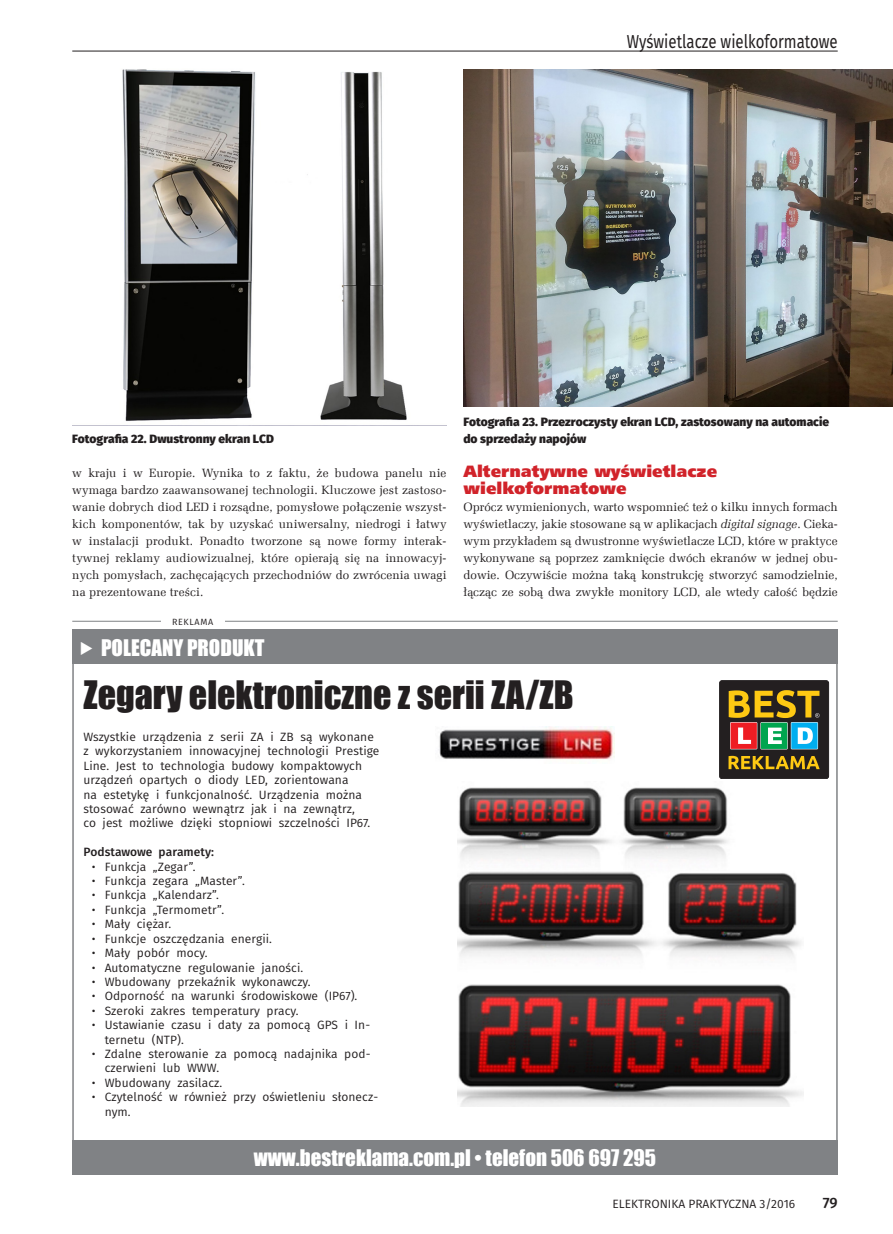
<style>
.page{position:relative;width:893px;height:1234px;background:#fff}
.page>*{position:absolute;margin:0;border:0;box-sizing:border-box;transform-origin:0 0}
._1_Body{font:36px "Impact";color:#231f20}
._1_Body-2{font:21px "Impact";color:#fff}
.t1{font:18.75px "Fira Sans";color:#231f20;scale:.8 1}
._3_Srodtytul_kurs{font:16.5px/17px "Humnst 777 X Blk EU";color:#d1232a}
.t2{font:500 15px "Fira Sans";color:#231f20}
._7_Tabela{font:12px/14.4px "Fira Sans";letter-spacing:.005em;color:#231f20}
._1_Body-3{font:12px/17px "Zapf Ellipt EU";letter-spacing:.005em;color:#231f20;text-align:justify}
._4_Podpis{font:800 12px/17px "Fira Sans";color:#231f20}
._7_Tabela-2{font:500 12px "Fira Sans";letter-spacing:.005em;color:#231f20}
._1_Body-4{font:9px "Fira Sans";letter-spacing:.075em;color:#231f20}
.s1{font-style:italic}
</style>
<div class="page">
<img style="left:122px;top:69px;width:285px;height:352px">
<img style="left:463px;top:70px;width:430px;height:337px">
<hr style="left:72px;top:51px;width:766px;height:1px;background:#231f20">
<hr style="left:72px;top:621px;width:766px;height:1px;background:#808285">
<div style="left:161px;top:612px;width:64px;height:17px;background:#fff"></div>
<div style="left:72px;top:629px;width:766px;height:545px;background:#fff;border:2px solid #808285"></div>
<div style="left:72px;top:629px;width:766px;height:34px;background:#808285"></div>
<div style="left:72px;top:1140px;width:766px;height:34px;background:#808285"></div>
<img style="left:439px;top:726px;width:175px;height:34px">
<img style="left:457px;top:787px;width:346px;height:319px">
<div style="left:720px;top:680px;width:109px;height:98px;background:#231f20;border-radius:2px"></div>
<div style="left:719px;top:680px;width:110px;height:98px;border:1px solid #231f20;border-radius:2px"></div>
<svg style="left:728px;top:755px;width:92px;height:14px"></svg>
<svg style="left:730px;top:722px;width:27px;height:27px"></svg>
<div style="left:731px;top:722px;width:26px;height:26px;background:#ee1d23"></div>
<svg style="left:760px;top:722px;width:28px;height:27px"></svg>
<div style="left:761px;top:722px;width:26px;height:26px;background:#00a54f"></div>
<svg style="left:791px;top:722px;width:27px;height:27px"></svg>
<div style="left:791px;top:722px;width:26px;height:26px;background:#00aeef"></div>
<svg style="left:738px;top:727px;width:13px;height:16px"></svg>
<svg style="left:768px;top:727px;width:14px;height:16px"></svg>
<svg style="left:798px;top:727px;width:15px;height:16px"></svg>
<svg style="left:729px;top:690px;width:90px;height:27px"></svg>
<p class="_4_Podpis" style="left:72px;top:430px;width:203px">Fotografia 22. Dwustronny ekran LCD</p>
<p class="t1" style="left:627px;top:28px;width:265px">Wyświetlacze wielkoformatowe</p>
<p class="_4_Podpis" style="left:463px;top:413px;width:367px">Fotografia 23. Przezroczysty ekran LCD, zastosowany na automacie do sprzedaży napojów</p>
<p class="_1_Body-3" style="left:72px;top:464px;width:376px">w kraju i w Europie. Wynika to z faktu, że budowa panelu nie wymaga bardzo zaawansowanej technologii. Kluczowe jest zastoso&shy;wanie dobrych diod LED i rozsądne, pomysłowe połączenie wszyst&shy;kich komponentów, tak by uzyskać uniwersalny, niedrogi i łatwy w instalacji produkt. Ponadto tworzone są nowe formy interak&shy;tywnej reklamy audiowizualnej, które opierają się na innowacyj&shy;nych pomysłach, zachęcających przechodniów do zwrócenia uwagi na prezentowane treści.</p>
<p class="_3_Srodtytul_kurs" style="left:463px;top:462px;width:255px">Alternatywne wyświetlacze wielkoformatowe</p>
<p class="_1_Body-3" style="left:463px;top:498px;width:376px">Oprócz wymienionych, warto wspomnieć też o kilku innych formach wyświetlaczy, jakie stosowane są w aplikacjach <span class="s1">digital signage</span>. Cieka&shy;wym przykładem są dwustronne wyświetlacze LCD, które w praktyce wykonywane są poprzez zamknięcie dwóch ekranów w jednej obu&shy;dowie. Oczywiście można taką konstrukcję stworzyć samodzielnie, łącząc ze sobą dwa zwykłe monitory LCD, ale wtedy całość będzie</p>
<p class="_1_Body-4" style="left:172px;top:615px;width:43px">REKLAMA</p>
<p class="_1_Body-2" style="left:101px;top:631px;width:165px">POLECANY PRODUKT</p>
<p class="_1_Body" style="left:83px;top:667px;width:492px">Zegary elektroniczne z serii ZA/ZB</p>
<p class="_7_Tabela" style="left:83px;top:729px;width:297px">Wszystkie urządzenia z serii ZA i ZB są wykonane z wykorzystaniem innowacyjnej technologii Prestige Line. Jest to technologia budowy kompaktowych urządzeń opartych o diody LED, zorientowana<br>na estetykę i funkcjonalność. Urządzenia można stosować zarówno wewnątrz jak i na zewnątrz,<br>co jest możliwe dzięki stopniowi szczelności IP67.</p>
<p class="_7_Tabela-2" style="left:83px;top:843px;width:132px">Podstawowe paramety:</p>
<p class="_7_Tabela" style="left:92px;top:859px;width:105px">• Funkcja „Zegar”.</p>
<p class="_7_Tabela" style="left:92px;top:873px;width:154px">• Funkcja zegara „Master”.</p>
<p class="_7_Tabela" style="left:92px;top:887px;width:129px">• Funkcja „Kalendarz”.</p>
<p class="_7_Tabela" style="left:92px;top:902px;width:134px">• Funkcja „Termometr”.</p>
<p class="_7_Tabela" style="left:92px;top:916px;width:81px">• Mały ciężar.</p>
<p class="_7_Tabela" style="left:92px;top:931px;width:182px">• Funkcje oszczędzania energii.</p>
<p class="_7_Tabela" style="left:92px;top:945px;width:117px">• Mały pobór mocy.</p>
<p class="_7_Tabela" style="left:92px;top:959px;width:213px">• Automatyczne regulowanie janości.</p>
<p class="_7_Tabela" style="left:92px;top:974px;width:220px">• Wbudowany przekaźnik wykonawczy.</p>
<p class="_7_Tabela" style="left:92px;top:988px;width:267px">• Odporność na warunki środowiskowe (IP67).</p>
<p class="_7_Tabela" style="left:92px;top:1003px;width:208px">• Szeroki zakres temperatury pracy.</p>
<p class="_7_Tabela" style="left:105px;top:1017px;width:267px;text-indent:-13px">• Ustawianie czasu i daty za pomocą GPS i In&shy;ternetu (NTP).</p>
<p class="_7_Tabela" style="left:105px;top:1046px;width:267px;text-indent:-13px">• Zdalne sterowanie za pomocą nadajnika pod&shy;czerwieni lub WWW.</p>
<p class="_7_Tabela" style="left:92px;top:1075px;width:132px">• Wbudowany zasilacz.</p>
<p class="_7_Tabela" style="left:105px;top:1089px;width:275px;text-indent:-13px">• Czytelność w również przy oświetleniu słonecz&shy;nym.</p>
<p class="_1_Body-2" style="left:254px;top:1140px;width:404px">www.bestreklama.com.pl • telefon 506 697 295</p>
<p class="_7_Tabela" style="left:613px;top:1196px;width:184px">ELEKTRONIKA PRAKTYCZNA 3/2016</p>
<p class="t2" style="left:823px;top:1192px;width:16px">79</p>
</div>
